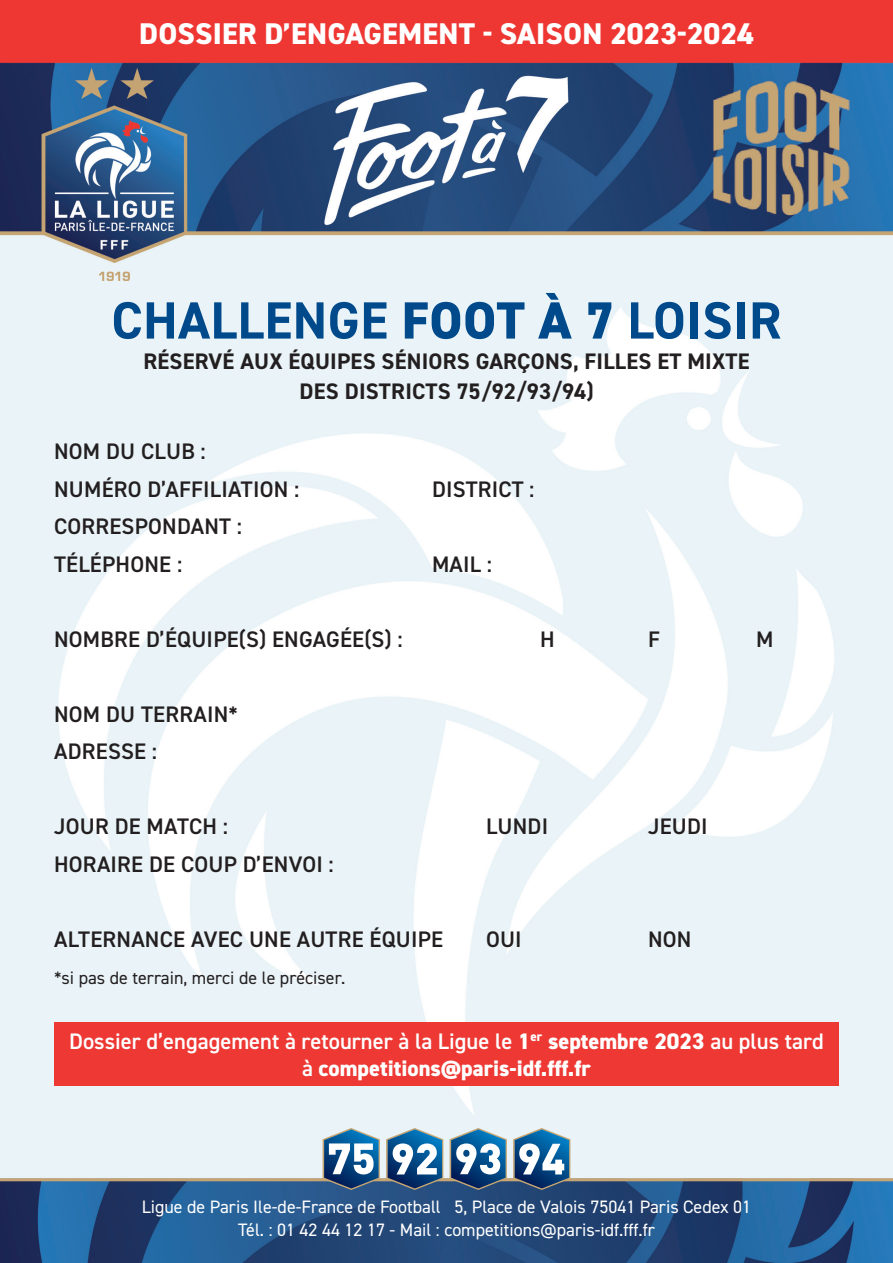
<style>
.page{position:relative;width:893px;height:1263px;background:#fff}
.page>*{position:absolute;margin:0;border:0;box-sizing:border-box;transform-origin:0 0}
.t1{font:700 52.5px "DIN2014";letter-spacing:.01em;color:#004a8b}
.t2{font:800 30px "DIN2014";letter-spacing:.01em;color:#fff}
.t3{font:600 22.5px "DIN2014";letter-spacing:.01em;color:#231f20}
.t4{font:700 22.5px "DIN2014";letter-spacing:.01em;color:#231f20}
.t5{font:600 22.5px "DIN2014";color:#fff}
.t6{font:800 22.5px "DIN2014";color:#fff}
.t7{font:18px "DIN2014";color:#fff}
.t8{font:18px "DIN2014";color:#231f20}
.s1{font-weight:800}
.s2{font-weight:600}
</style>
<div class="page">
<img style="left:0;top:0;width:893px;height:1263px">
<svg style="left:323px;top:1128px;width:57px;height:62px"></svg>
<svg style="left:386px;top:1128px;width:57px;height:62px"></svg>
<svg style="left:450px;top:1128px;width:57px;height:62px"></svg>
<svg style="left:513px;top:1128px;width:57px;height:62px"></svg>
<div style="left:54px;top:1022px;width:785px;height:63px;background:#ed3833"></div>
<p class="t2" style="left:139px;top:13px;width:616px">DOSSIER D’ENGAGEMENT - SAISON 2023-2024</p>
<p class="t1" style="left:111px;top:286px;width:672px">CHALLENGE <span class="s1">FOOT À 7</span> LOISIR</p>
<p class="t4" style="left:143px;top:346px;width:608px">RÉSERVÉ AUX ÉQUIPES SÉNIORS GARÇONS, FILLES ET MIXTE</p>
<p class="t4" style="left:300px;top:376px;width:295px">DES DISTRICTS 75/92/93/94)</p>
<p class="t3" style="left:54px;top:436px;width:153px">NOM DU CLUB :</p>
<p class="t3" style="left:54px;top:474px;width:247px">NUMÉRO D’AFFILIATION :</p>
<p class="t3" style="left:432px;top:474px;width:104px">DISTRICT :</p>
<p class="t3" style="left:54px;top:511px;width:190px">CORRESPONDANT :</p>
<p class="t3" style="left:54px;top:549px;width:130px">TÉLÉPHONE :</p>
<p class="t3" style="left:432px;top:549px;width:62px">MAIL :</p>
<p class="t3" style="left:54px;top:624px;width:350px">NOMBRE D’ÉQUIPE(S) ENGAGÉE(S) :</p>
<p class="t3" style="left:540px;top:624px;width:16px">H</p>
<p class="t3" style="left:648px;top:624px;width:13px">F</p>
<p class="t3" style="left:756px;top:624px;width:19px">M</p>
<p class="t3" style="left:54px;top:699px;width:185px">NOM DU TERRAIN*</p>
<p class="t3" style="left:54px;top:736px;width:105px">ADRESSE :</p>
<p class="t3" style="left:54px;top:811px;width:175px">JOUR DE MATCH :</p>
<p class="t3" style="left:486px;top:811px;width:64px">LUNDI</p>
<p class="t3" style="left:648px;top:811px;width:61px">JEUDI</p>
<p class="t3" style="left:54px;top:849px;width:281px">HORAIRE DE COUP D’ENVOI :</p>
<p class="t3" style="left:54px;top:924px;width:391px">ALTERNANCE AVEC UNE AUTRE ÉQUIPE</p>
<p class="t3" style="left:486px;top:924px;width:37px">OUI</p>
<p class="t3" style="left:648px;top:924px;width:45px">NON</p>
<p class="t8" style="left:54px;top:967px;width:293px">*si pas de terrain, merci de le préciser.</p>
<p class="t5" style="left:69px;top:1026px;width:756px">Dossier d’engagement à retourner à la Ligue le <span class="s1">1</span><sup>er</sup> <span class="s1">septembre 2023</span> au plus tard</p>
<p class="t6" style="left:302px;top:1053px;width:290px"><span class="s2">à</span> competitions@paris-idf.fff.fr</p>
<p class="t7" style="left:142px;top:1196px;width:611px">Ligue de Paris Ile-de-France de Football 5, Place de Valois 75041 Paris Cedex 01</p>
<p class="t7" style="left:238px;top:1218px;width:418px">Tél. : 01 42 44 12 17 - Mail : competitions@paris-idf.fff.fr</p>
</div>
